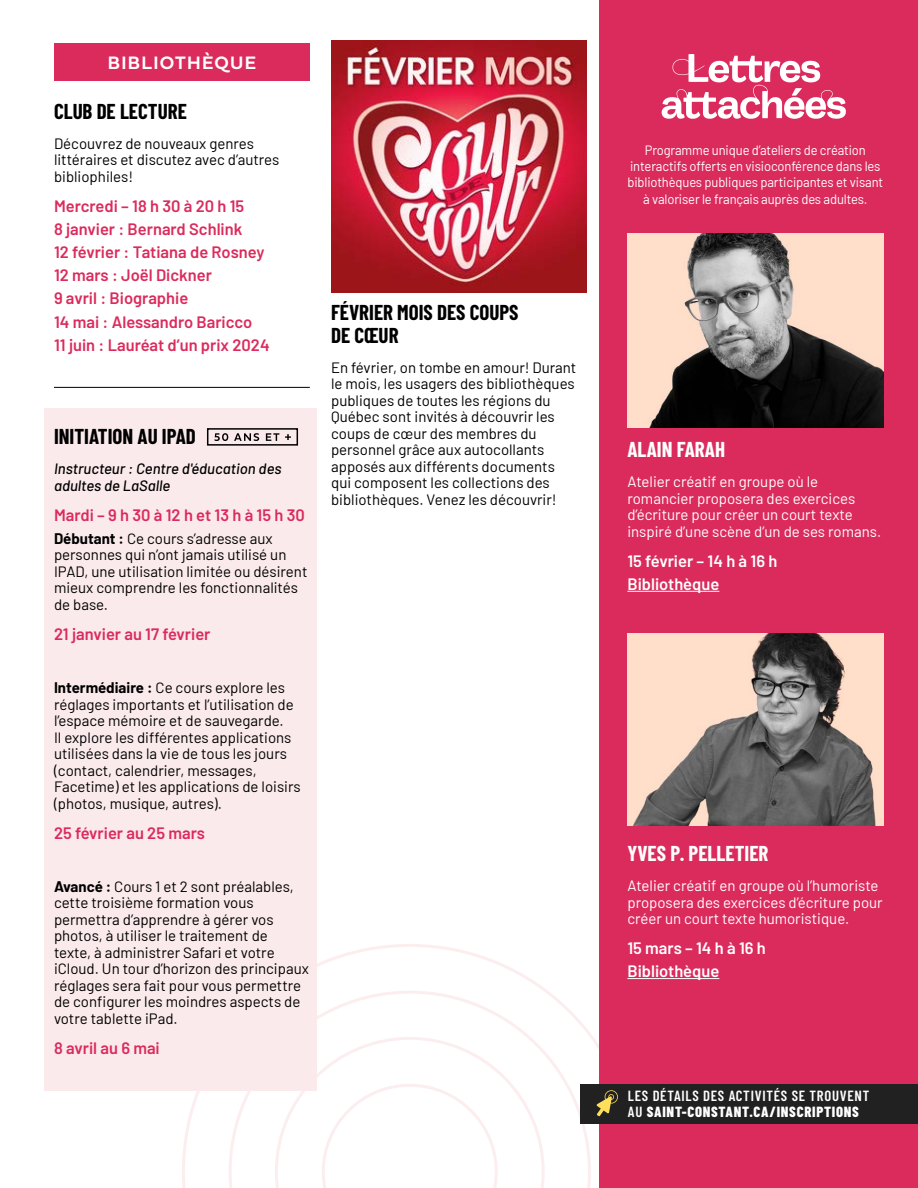
<style>
.page{position:relative;width:918px;height:1188px;background:#fff}
.page>*{position:absolute;margin:0;border:0;box-sizing:border-box;transform-origin:0 0}
.t1{font:700 21px/22.5px "Barlow Condensed";color:#000}
.t2{font:700 21px "Barlow Condensed";color:#fff}
.t3{font:18.75px "Fieldwork Geo Demibold";letter-spacing:.07em;color:#fff}
.t4{font:600 16.5px/23.2px "Barlow";color:#db2b5c}
.t5{font:600 16.5px/23.2px "Barlow";color:#fff}
.t6{font:15px/16.5px "Barlow";color:#000}
.t7{font:15px/16.5px "Barlow";color:#fff}
.t8{font:italic 500 15px/16.5px "Barlow";color:#000}
.t9{font:600 14.7px/15.9px "Barlow Condensed";letter-spacing:.05em;color:#fff}
.t10{font:13.5px/16.5px "Barlow";letter-spacing:-.01em;color:#fff;text-align:center;scale:.96 1}
.s1{font-weight:700}
.s2{font-weight:800}
</style>
<div class="page">
<svg style="left:182px;top:942px;width:417px;height:246px"></svg>
<div style="left:44px;top:408px;width:272px;height:683px;background:#fbeaec"></div>
<div style="left:54px;top:43px;width:256px;height:37px;background:#db2b5c"></div>
<hr style="left:54px;top:387px;width:256px;height:1px;background:#000">
<div style="left:599px;top:0;width:319px;height:1188px;background:#db2b5c"></div>
<hr style="left:627px;top:591px;width:92px;height:1px;background:#fff">
<hr style="left:627px;top:978px;width:92px;height:1px;background:#fff">
<img style="left:627px;top:633px;width:256px;height:193px">
<img style="left:627px;top:233px;width:256px;height:194px">
<svg style="left:661px;top:54px;width:185px;height:65px"></svg>
<svg style="left:214px;top:433px;width:14px;height:8px"></svg>
<svg style="left:234px;top:433px;width:25px;height:8px"></svg>
<svg style="left:266px;top:433px;width:13px;height:8px"></svg>
<svg style="left:285px;top:434px;width:6px;height:6px"></svg>
<div style="left:207px;top:428px;width:91px;height:18px;border:2px solid #000"></div>
<img style="left:331px;top:40px;width:256px;height:252px">
<div style="left:580px;top:1084px;width:338px;height:39px;background:#212121"></div>
<svg style="left:597px;top:1090px;width:21px;height:26px"></svg>
<p class="t3" style="left:108px;top:48px;width:150px">BIBLIOTHÈQUE</p>
<h1 class="t1" style="left:54px;top:99px;width:134px">CLUB DE LECTURE</h1>
<p class="t6" style="left:54px;top:134px;width:227px">Découvrez de nouveaux genres littéraires et discutez avec d’autres bibliophiles!</p>
<p class="t4" style="left:54px;top:193px;width:217px">Mercredi – 18 h 30 à 20 h 15<br>8 janvier : Bernard Schlink<br>12 février : Tatiana de Rosney<br>12 mars : Joël Dickner<br>9 avril : Biographie<br>14 mai : Alessandro Baricco<br>11 juin : Lauréat d’un prix 2024</p>
<h1 class="t1" style="left:54px;top:424px;width:143px">INITIATION AU IPAD</h1>
<p class="t8" style="left:54px;top:459px;width:229px">Instructeur : Centre d'éducation des adultes de LaSalle</p>
<p class="t4" style="left:54px;top:502px;width:252px">Mardi – 9 h 30 à 12 h et 13 h à 15 h 30</p>
<p class="t6" style="left:54px;top:529px;width:255px"><span class="s1">Débutant :</span> Ce cours s’adresse aux personnes qui n’ont jamais utilisé un<br>IPAD, une utilisation limitée ou désirent mieux comprendre les fonctionnalités de base.</p>
<p class="t4" style="left:54px;top:621px;width:158px">21 janvier au 17 février</p>
<p class="t6" style="left:54px;top:678px;width:248px"><span class="s1">Intermédiaire :</span> Ce cours explore les réglages importants et l’utilisation de l’espace mémoire et de sauvegarde.<br>Il explore les différentes applications utilisées dans la vie de tous les jours (contact, calendrier, messages, Facetime) et les applications de loisirs (photos, musique, autres).</p>
<p class="t4" style="left:54px;top:820px;width:152px">25 février au 25 mars</p>
<p class="t6" style="left:54px;top:877px;width:256px"><span class="s1">Avancé :</span> Cours 1 et 2 sont préalables, cette troisième formation vous permettra d’apprendre à gérer vos photos, à utiliser le traitement de<br>texte, à administrer Safari et votre iCloud. Un tour d’horizon des principaux réglages sera fait pour vous permettre de configurer les moindres aspects de votre tablette iPad.</p>
<p class="t4" style="left:54px;top:1035px;width:107px">8 avril au 6 mai</p>
<h1 class="t1" style="left:331px;top:300px;width:189px">FÉVRIER MOIS DES COUPS<br>DE CŒUR</h1>
<p class="t6" style="left:331px;top:358px;width:247px">En février, on tombe en amour! Durant le mois, les usagers des bibliothèques publiques de toutes les régions du Québec sont invités à découvrir les coups de cœur des membres du personnel grâce aux autocollants apposés aux différents documents qui composent les collections des bibliothèques. Venez les découvrir!</p>
<p class="t10" style="left:627px;top:140px;width:268px">Programme unique d’ateliers de création interactifs offerts en visioconférence dans les bibliothèques publiques participantes et visant à valoriser le français auprès des adultes.</p>
<h1 class="t2" style="left:627px;top:435px;width:99px">ALAIN FARAH</h1>
<p class="t7" style="left:627px;top:473px;width:255px">Atelier créatif en groupe où le romancier proposera des exercices d’écriture pour créer un court texte inspiré d’une scène d’un de ses romans.</p>
<p class="t5" style="left:627px;top:548px;width:151px">15 février – 14 h à 16 h<br>Bibliothèque</p>
<h1 class="t2" style="left:627px;top:839px;width:143px">YVES P. PELLETIER</h1>
<p class="t7" style="left:627px;top:876px;width:257px">Atelier créatif en groupe où l’humoriste proposera des exercices d’écriture pour créer un court texte humoristique.</p>
<p class="t5" style="left:627px;top:935px;width:140px">15 mars – 14 h à 16 h<br>Bibliothèque</p>
<p class="t9" style="left:628px;top:1087px;width:243px">LES DÉTAILS DES ACTIVITÉS SE TROUVENT<br>AU <span class="s2">SAINT-CONSTANT.CA/INSCRIPTIONS</span></p>
</div>
